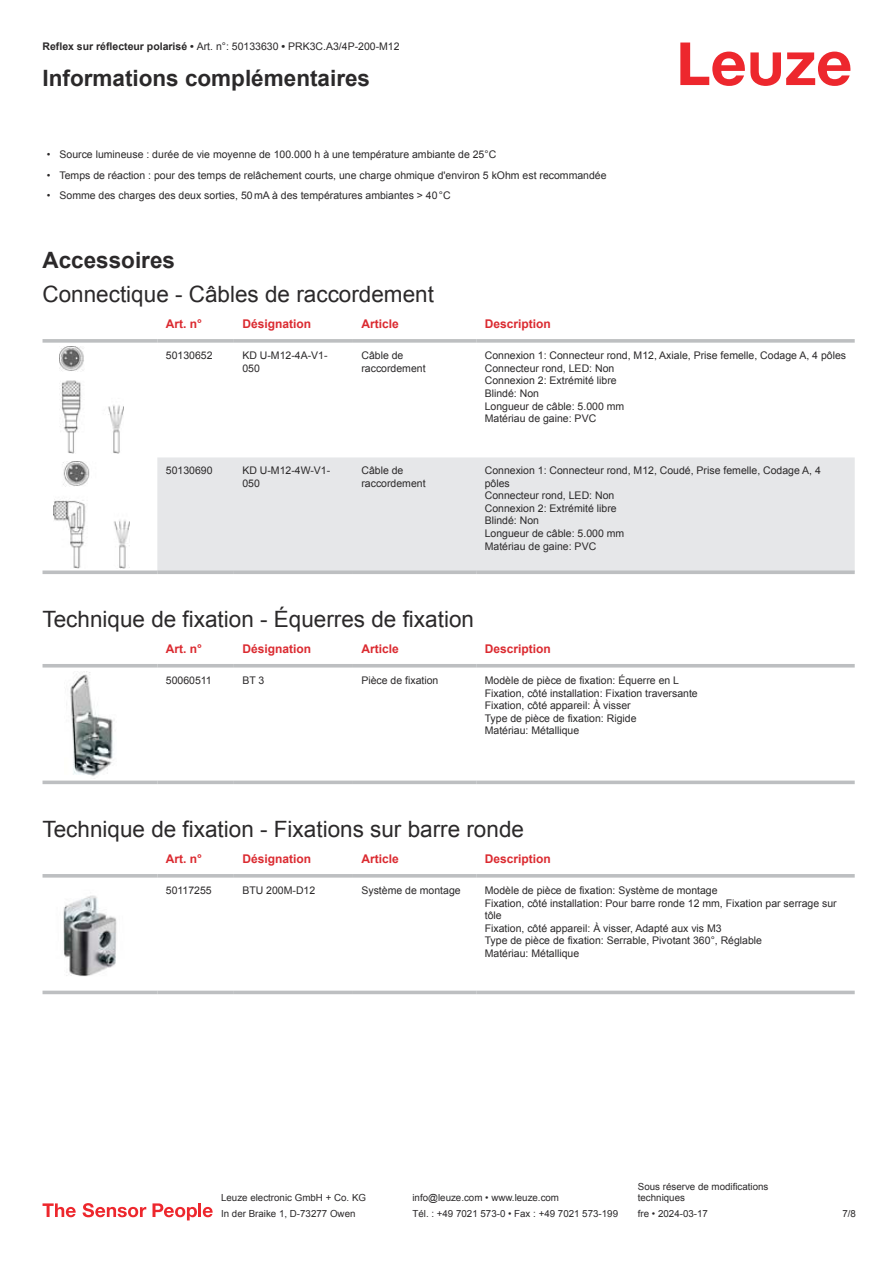
<style>
.page{position:relative;width:893px;height:1263px;background:#fff}
.page>*{position:absolute;margin:0;border:0;box-sizing:border-box;transform-origin:0 0}
.t1{font:22.5px "Arial";color:#2b292a}
.t2{font:700 22.5px "Arial";color:#2b292a}
.t3{font:700 12px "Arial";color:#db2a30}
.t4{font:10.5px/12.6px "Arial";color:#2b292a}
.t5{font:9.75px/11.7px "Arial";color:#2b292a}
.s1{font-weight:700}
</style>
<div class="page">
<svg style="left:680px;top:43px;width:170px;height:43px"></svg>
<div style="left:157px;top:457px;width:698px;height:113px;background:#e6e7e9"></div>
<svg style="left:43px;top:339px;width:114px;height:4px"></svg>
<svg style="left:157px;top:339px;width:77px;height:4px"></svg>
<svg style="left:234px;top:339px;width:119px;height:4px"></svg>
<svg style="left:353px;top:339px;width:123px;height:4px"></svg>
<svg style="left:476px;top:339px;width:379px;height:4px;background:#c3c5c7"></svg>
<svg style="left:43px;top:570px;width:114px;height:4px"></svg>
<svg style="left:157px;top:570px;width:77px;height:4px"></svg>
<svg style="left:234px;top:570px;width:119px;height:4px"></svg>
<svg style="left:353px;top:570px;width:123px;height:4px"></svg>
<svg style="left:476px;top:570px;width:379px;height:4px;background:#c2c4c6"></svg>
<img style="left:59px;top:347px;width:65px;height:106px">
<img style="left:54px;top:462px;width:75px;height:106px">
<svg style="left:43px;top:667px;width:812px;height:118px"></svg>
<hr style="left:43px;top:664px;width:114px;height:3px;background:#bdbfc1">
<hr style="left:157px;top:664px;width:77px;height:3px;background:#bdbfc1">
<hr style="left:234px;top:664px;width:119px;height:3px;background:#bdbfc1">
<hr style="left:353px;top:664px;width:123px;height:3px;background:#bdbfc1">
<hr style="left:476px;top:664px;width:379px;height:3px;background:#bdbfc1">
<svg style="left:43px;top:780px;width:114px;height:4px"></svg>
<svg style="left:157px;top:780px;width:77px;height:4px"></svg>
<svg style="left:234px;top:780px;width:119px;height:4px"></svg>
<svg style="left:353px;top:780px;width:123px;height:4px"></svg>
<svg style="left:476px;top:780px;width:379px;height:4px;background:#c6c8c9"></svg>
<img style="left:65px;top:672px;width:53px;height:106px">
<div style="left:43px;top:990px;width:812px;height:5px;background:#efefef"></div>
<svg style="left:43px;top:874px;width:114px;height:4px"></svg>
<svg style="left:157px;top:874px;width:77px;height:4px"></svg>
<svg style="left:234px;top:874px;width:119px;height:4px"></svg>
<svg style="left:353px;top:874px;width:123px;height:4px"></svg>
<svg style="left:476px;top:874px;width:379px;height:4px;background:#c3c5c7"></svg>
<hr style="left:43px;top:991px;width:114px;height:3px;background:#bdbfc1">
<hr style="left:157px;top:991px;width:77px;height:3px;background:#bdbfc1">
<hr style="left:234px;top:991px;width:119px;height:3px;background:#bdbfc1">
<hr style="left:353px;top:991px;width:123px;height:3px;background:#bdbfc1">
<hr style="left:476px;top:991px;width:379px;height:3px;background:#bdbfc1">
<img style="left:63px;top:895px;width:54px;height:82px">
<svg style="left:43px;top:1203px;width:33px;height:14px"></svg>
<svg style="left:83px;top:1203px;width:63px;height:14px"></svg>
<svg style="left:153px;top:1203px;width:44px;height:17px"></svg>
<hr style="left:198px;top:1203px;width:3px;height:14px;background:#ed272d">
<svg style="left:203px;top:1207px;width:10px;height:10px"></svg>
<p class="t4" style="left:43px;top:41px;width:359px"><span class="s1">Reflex sur réflecteur polarisé •</span> Art. n°: 50133630 <span class="s1">•</span> PRK3C.A3/4P-200-M12</p>
<h1 class="t2" style="left:43px;top:70px;width:329px">Informations complémentaires</h1>
<p class="t4" style="left:47px;top:149px;width:451px">• Source lumineuse : durée de vie moyenne de 100.000 h à une température ambiante de 25°C</p>
<p class="t4" style="left:47px;top:170px;width:561px">• Temps de réaction : pour des temps de relâchement courts, une charge ohmique d'environ 5 kOhm est recommandée</p>
<p class="t4" style="left:47px;top:190px;width:405px">• Somme des charges des deux sorties, 50 mA à des températures ambiantes &gt; 40 °C</p>
<h1 class="t2" style="left:43px;top:252px;width:134px">Accessoires</h1>
<h1 class="t1" style="left:43px;top:286px;width:393px">Connectique - Câbles de raccordement</h1>
<p class="t3" style="left:166px;top:319px;width:38px">Art. n°</p>
<p class="t3" style="left:242px;top:319px;width:70px">Désignation</p>
<p class="t3" style="left:361px;top:319px;width:39px">Article</p>
<p class="t3" style="left:485px;top:319px;width:68px">Description</p>
<p class="t4" style="left:166px;top:350px;width:48px">50130652</p>
<p class="t4" style="left:242px;top:350px;width:87px">KD U-M12-4A-V1-<br>050</p>
<p class="t4" style="left:361px;top:350px;width:66px">Câble de raccordement</p>
<p class="t4" style="left:485px;top:350px;width:363px">Connexion 1: Connecteur rond, M12, Axiale, Prise femelle, Codage A, 4 pôles<br>Connecteur rond, LED: Non<br>Connexion 2: Extrémité libre<br>Blindé: Non<br>Longueur de câble: 5.000 mm<br>Matériau de gaine: PVC</p>
<p class="t4" style="left:166px;top:465px;width:48px">50130690</p>
<p class="t4" style="left:242px;top:465px;width:89px">KD U-M12-4W-V1-<br>050</p>
<p class="t4" style="left:361px;top:465px;width:66px">Câble de raccordement</p>
<p class="t4" style="left:485px;top:465px;width:338px">Connexion 1: Connecteur rond, M12, Coudé, Prise femelle, Codage A, 4 pôles<br>Connecteur rond, LED: Non<br>Connexion 2: Extrémité libre<br>Blindé: Non<br>Longueur de câble: 5.000 mm<br>Matériau de gaine: PVC</p>
<h1 class="t1" style="left:43px;top:610px;width:433px">Technique de fixation - Équerres de fixation</h1>
<p class="t3" style="left:166px;top:644px;width:38px">Art. n°</p>
<p class="t3" style="left:242px;top:644px;width:70px">Désignation</p>
<p class="t3" style="left:361px;top:644px;width:39px">Article</p>
<p class="t3" style="left:485px;top:644px;width:68px">Description</p>
<p class="t4" style="left:166px;top:675px;width:47px">50060511</p>
<p class="t4" style="left:242px;top:675px;width:23px">BT 3</p>
<p class="t4" style="left:361px;top:675px;width:79px">Pièce de fixation</p>
<p class="t4" style="left:485px;top:675px;width:215px">Modèle de pièce de fixation: Équerre en L Fixation, côté installation: Fixation traversante Fixation, côté appareil: À visser<br>Type de pièce de fixation: Rigide<br>Matériau: Métallique</p>
<h1 class="t1" style="left:43px;top:820px;width:483px">Technique de fixation - Fixations sur barre ronde</h1>
<p class="t3" style="left:166px;top:854px;width:38px">Art. n°</p>
<p class="t3" style="left:242px;top:854px;width:70px">Désignation</p>
<p class="t3" style="left:361px;top:854px;width:39px">Article</p>
<p class="t3" style="left:485px;top:854px;width:68px">Description</p>
<p class="t4" style="left:166px;top:885px;width:47px">50117255</p>
<p class="t4" style="left:242px;top:885px;width:74px">BTU 200M-D12</p>
<p class="t4" style="left:361px;top:885px;width:101px">Système de montage</p>
<p class="t4" style="left:485px;top:885px;width:353px">Modèle de pièce de fixation: Système de montage<br>Fixation, côté installation: Pour barre ronde 12 mm, Fixation par serrage sur tôle<br>Fixation, côté appareil: À visser, Adapté aux vis M3<br>Type de pièce de fixation: Serrable, Pivotant 360°, Réglable<br>Matériau: Métallique</p>
<p class="t5" style="left:221px;top:1193px;width:146px">Leuze electronic GmbH + Co. KG</p>
<p class="t5" style="left:412px;top:1193px;width:148px">info@leuze.com • www.leuze.com</p>
<p class="t5" style="left:638px;top:1181px;width:132px">Sous réserve de modifications techniques</p>
<p class="t5" style="left:221px;top:1209px;width:136px">In der Braike 1, D-73277 Owen</p>
<p class="t5" style="left:412px;top:1209px;width:207px">Tél. : +49 7021 573-0 • Fax : +49 7021 573-199</p>
<p class="t5" style="left:638px;top:1209px;width:72px">fre • 2024-03-17</p>
<p class="t5" style="left:842px;top:1209px;width:15px">7 /8</p>
</div>
